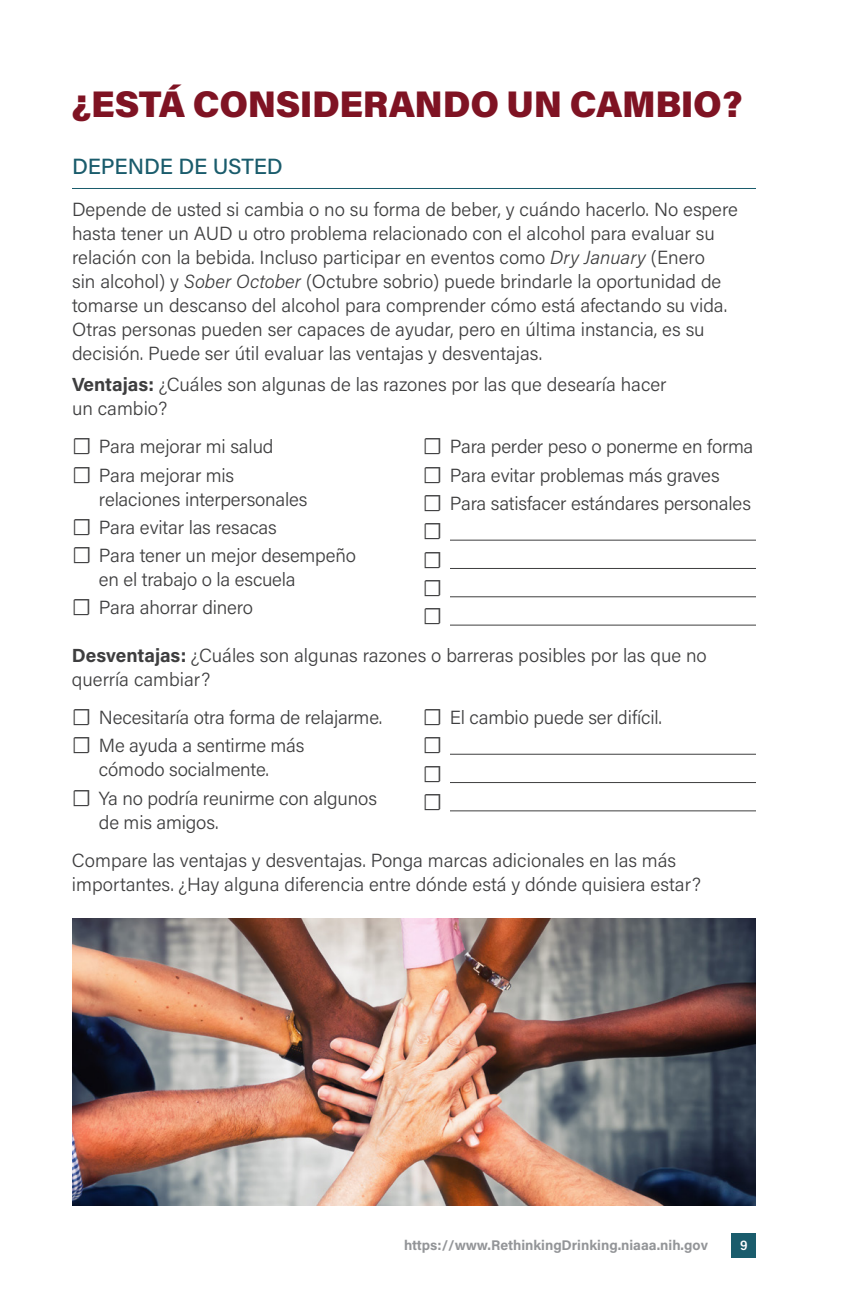
<style>
.page{position:relative;width:864px;height:1296px;background:#fff}
.page>*{position:absolute;margin:0;border:0;box-sizing:border-box;transform-origin:0 0}
.t1{font:900 37px "Acumin Pro";letter-spacing:-.01em;color:#7f1323}
.t2{font:500 22px "Acumin Pro";letter-spacing:-.005em;color:#1a5c6c}
.t3{font:300 19px/24px "Acumin Pro";letter-spacing:-.005em;color:#3e3e3f}
.t4{font:700 14px "Acumin Pro";color:#939598}
.t5{font:600 14px "Acumin Pro Semi Cond";color:#fff}
.s1{font-style:italic}
.s2{font-weight:700}
</style>
<div class="page">
<div style="left:732px;top:1233px;width:24px;height:24px;background:#1a5c6c"></div>
<hr style="left:72px;top:188px;width:684px;height:1px;background:#1a5c6c">
<hr style="left:450px;top:540px;width:306px;height:1px;background:#3e3e3f">
<hr style="left:450px;top:568px;width:306px;height:1px;background:#3e3e3f">
<hr style="left:450px;top:596px;width:306px;height:1px;background:#3e3e3f">
<hr style="left:450px;top:625px;width:306px;height:1px;background:#3e3e3f">
<hr style="left:450px;top:754px;width:306px;height:1px;background:#3e3e3f">
<hr style="left:450px;top:782px;width:306px;height:1px;background:#3e3e3f">
<hr style="left:450px;top:811px;width:306px;height:1px;background:#3e3e3f">
<img style="left:72px;top:919px;width:684px;height:287px">
<h2 class="t1" style="left:72px;top:78px;width:672px">¿ESTÁ CONSIDERANDO UN CAMBIO?</h2>
<h3 class="t2" style="left:72px;top:151px;width:212px">DEPENDE DE USTED</h3>
<p class="t3" style="left:72px;top:196px;width:668px">Depende de usted si cambia o no su forma de beber, y cuándo hacerlo. No espere hasta tener un AUD u otro problema relacionado con el alcohol para evaluar su relación con la bebida. Incluso participar en eventos como <span class="s1">Dry January</span> (Enero<br>sin alcohol) y <span class="s1">Sober October</span> (Octubre sobrio) puede brindarle la oportunidad de tomarse un descanso del alcohol para comprender cómo está afectando su vida.<br>Otras personas pueden ser capaces de ayudar, pero en última instancia, es su decisión. Puede ser útil evaluar las ventajas y desventajas.</p>
<p class="t3" style="left:72px;top:371px;width:596px"><span class="s2">Ventajas:</span> ¿Cuáles son algunas de las razones por las que desearía hacer un cambio?</p>
<p class="t3" style="left:72px;top:434px;width:203px">☐ Para mejorar mi salud</p>
<p class="t3" style="left:99px;top:462px;width:210px;text-indent:-27px">☐ Para mejorar mis relaciones interpersonales</p>
<p class="t3" style="left:72px;top:514px;width:206px">☐ Para evitar las resacas</p>
<p class="t3" style="left:99px;top:543px;width:259px;text-indent:-27px">☐ Para tener un mejor desempeño en el trabajo o la escuela</p>
<p class="t3" style="left:72px;top:595px;width:183px">☐ Para ahorrar dinero</p>
<p class="t3" style="left:423px;top:434px;width:332px">☐ Para perder peso o ponerme en forma</p>
<p class="t3" style="left:423px;top:462px;width:298px">☐ Para evitar problemas más graves</p>
<p class="t3" style="left:423px;top:490px;width:330px">☐ Para satisfacer estándares personales</p>
<p class="t3" style="left:423px;top:519px;width:21px">☐</p>
<p class="t3" style="left:423px;top:547px;width:21px">☐</p>
<p class="t3" style="left:423px;top:575px;width:21px">☐</p>
<p class="t3" style="left:423px;top:604px;width:21px">☐</p>
<p class="t3" style="left:72px;top:642px;width:636px"><span class="s2">Desventajas:</span> ¿Cuáles son algunas razones o barreras posibles por las que no querría cambiar?</p>
<p class="t3" style="left:72px;top:705px;width:312px">☐ Necesitaría otra forma de relajarme.</p>
<p class="t3" style="left:72px;top:733px;width:234px;text-align:center">☐ Me ayuda a sentirme más cómodo socialmente.</p>
<p class="t3" style="left:99px;top:785px;width:280px;text-indent:-27px">☐ Ya no podría reunirme con algunos de mis amigos.</p>
<p class="t3" style="left:423px;top:705px;width:241px">☐ El cambio puede ser difícil.</p>
<p class="t3" style="left:423px;top:733px;width:21px">☐</p>
<p class="t3" style="left:423px;top:761px;width:21px">☐</p>
<p class="t3" style="left:423px;top:790px;width:21px">☐</p>
<p class="t3" style="left:72px;top:848px;width:631px">Compare las ventajas y desventajas. Ponga marcas adicionales en las más importantes. ¿Hay alguna diferencia entre dónde está y dónde quisiera estar?</p>
<p class="t4" style="left:404px;top:1235px;width:305px">https://www.RethinkingDrinking.niaaa.nih.gov</p>
<p class="t5" style="left:740px;top:1235px;width:9px">9</p>
</div>
